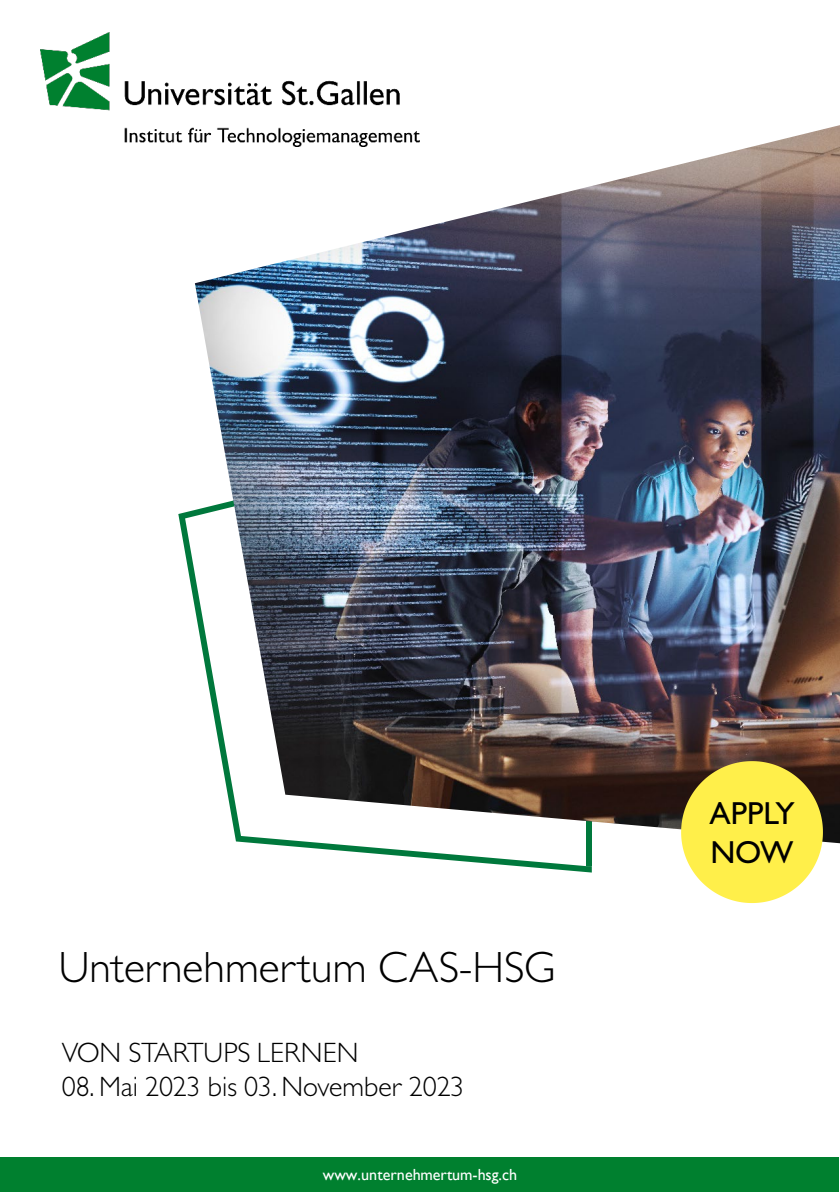
<style>
.page{position:relative;width:840px;height:1192px;background:#fff}
.page>*{position:absolute;margin:0;border:0;box-sizing:border-box;transform-origin:0 0}
.t1{font:300 44px "Gill Sans MT Pro";color:#000}
.t2{font:500 32px/38.4px "Gill Sans MT Pro";color:#000}
.t3{font:300 28px "Gill Sans MT Pro";color:#000}
.t4{font:16px "Gill Sans";color:#fff}
</style>
<div class="page">
<div style="left:0;top:1157px;width:839px;height:34px;background:#00802f"></div>
<svg style="left:178px;top:510px;width:414px;height:362px"></svg>
<div style="left:586px;top:420px;width:6px;height:445px;background:#00783c"></div>
<img style="left:195px;top:125px;width:645px;height:718px">
<img style="left:40px;top:33px;width:380px;height:113px">
<svg style="left:681px;top:761px;width:142px;height:141px;background:#e9da57"></svg>
<p class="t1" style="left:59px;top:940px;width:498px">Unternehmertum CAS-HSG</p>
<p class="t3" style="left:62px;top:1035px;width:298px">VON STARTUPS LERNEN</p>
<p class="t3" style="left:62px;top:1069px;width:404px">08. Mai 2023 bis 03. November 2023</p>
<p class="t4" style="left:323px;top:1165px;width:196px">www.unternehmertum-hsg.ch</p>
<p class="t2" style="left:709px;top:793px;width:87px">APPLY<br>NOW</p>
</div>
